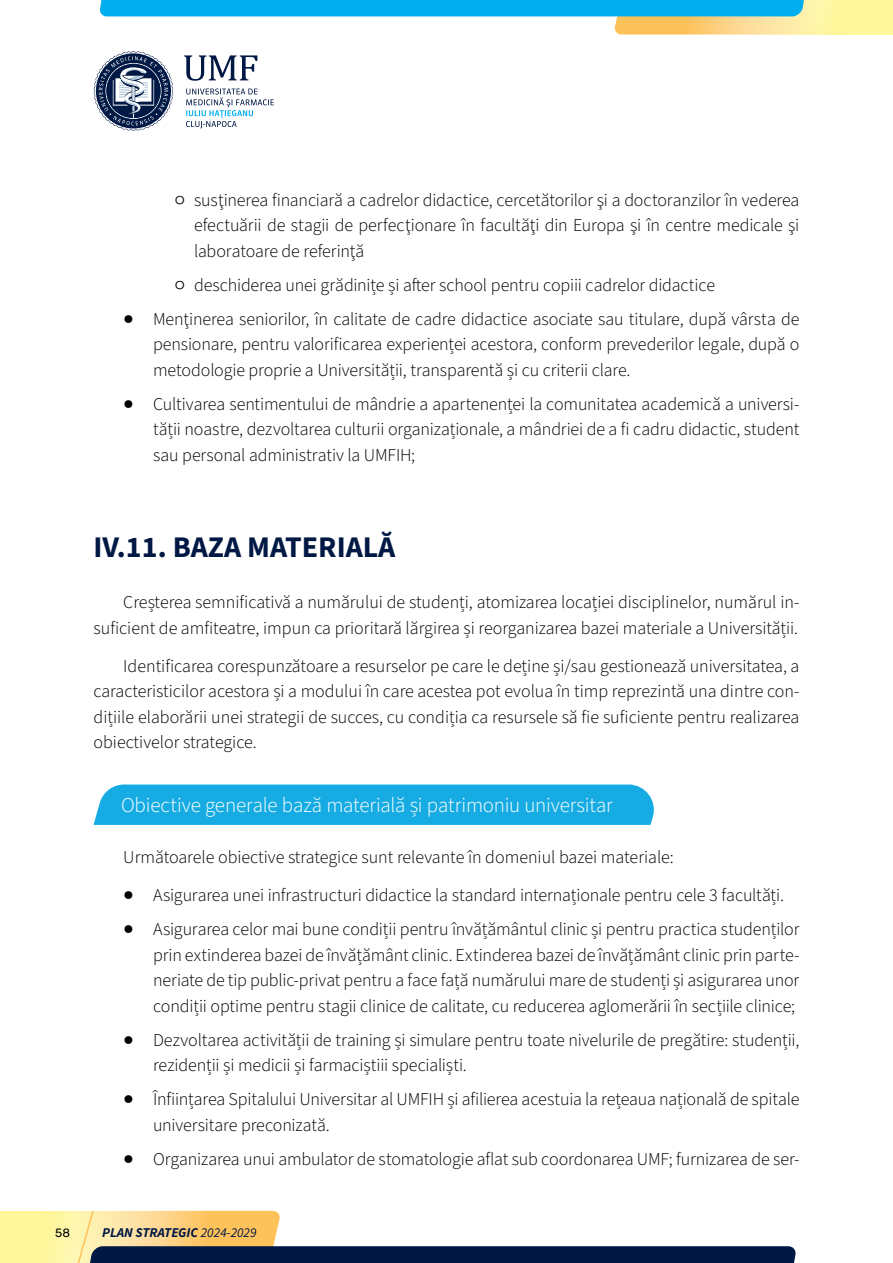
<style>
.page{position:relative;width:893px;height:1263px;background:#fff}
.page>*{position:absolute;margin:0;border:0;box-sizing:border-box;transform-origin:0 0}
.t1{font:700 30px "Source Sans 3";color:#001844}
.t2{font:300 21px "Source Sans 3";letter-spacing:-.01em;color:#fff}
.t3{font:300 18px/25.5px "Source Sans 3";letter-spacing:-.01em;color:#000;text-align:justify}
.t4{font:italic 700 13.5px "Source Sans 3";color:#001844}
.t5{font:12px "Rubik";color:#000}
.s1{font-weight:400}
</style>
<div class="page">
<div style="left:0;top:1211px;width:190px;height:52px;background:#fff799"></div>
<svg style="left:93px;top:51px;width:81px;height:80px"></svg>
<svg style="left:186px;top:88px;width:88px;height:40px"></svg>
<svg style="left:184px;top:55px;width:73px;height:26px"></svg>
<div style="left:703px;top:0;width:190px;height:35px;background:#fff799"></div>
<svg style="left:100px;top:0;width:731px;height:35px"></svg>
<svg style="left:51px;top:1210px;width:745px;height:53px"></svg>
<svg style="left:94px;top:784px;width:560px;height:41px;background:#1eaee3"></svg>
<p class="t3" style="left:194px;top:187px;width:607px;text-indent:-19px"><span class="s1">○</span> susţinerea financiară a cadrelor didactice, cercetătorilor şi a doctoranzilor în vederea efectuării de stagii de perfecţionare în facultăţi din Europa şi în centre medicale şi laboratoare de referinţă</p>
<p class="t3" style="left:175px;top:272px;width:542px"><span class="s1">○</span> deschiderea unei grădinițe și after school pentru copiii cadrelor didactice</p>
<p class="t3" style="left:153px;top:306px;width:648px;text-indent:-30px">● Menţinerea seniorilor, în calitate de cadre didactice asociate sau titulare, după vârsta de pensionare, pentru valorificarea experienței acestora, conform prevederilor legale, după o metodologie proprie a Universității, transparentă și cu criterii clare.</p>
<p class="t3" style="left:153px;top:391px;width:648px;text-indent:-30px">● Cultivarea sentimentului de mândrie a apartenenței la comunitatea academică a universi&shy;tății noastre, dezvoltarea culturii organizaționale, a mândriei de a fi cadru didactic, student sau personal administrativ la UMFIH;</p>
<h1 class="t1" style="left:94px;top:527px;width:303px">IV.11. BAZA MATERIALĂ</h1>
<p class="t3" style="left:94px;top:589px;width:707px;text-align:right">Creșterea semnificativă a numărului de studenți, atomizarea locației disciplinelor, numărul in&shy;suficient de amfiteatre, impun ca prioritară lărgirea și reorganizarea bazei materiale a Universității.</p>
<p class="t3" style="left:94px;top:653px;width:707px;text-indent:30px">Identificarea corespunzătoare a resurselor pe care le deține și/sau gestionează universitatea, a caracteristicilor acestora și a modului în care acestea pot evolua în timp reprezintă una dintre con&shy;dițiile elaborării unei strategii de succes, cu condiția ca resursele să fie suficiente pentru realizarea obiectivelor strategice.</p>
<p class="t2" style="left:121px;top:793px;width:493px">Obiective generale bază materială și patrimoniu universitar</p>
<p class="t3" style="left:123px;top:844px;width:552px">Următoarele obiective strategice sunt relevante în domeniul bazei materiale:</p>
<p class="t3" style="left:123px;top:883px;width:662px">● Asigurarea unei infrastructuri didactice la standard internaționale pentru cele 3 facultăți.</p>
<p class="t3" style="left:153px;top:917px;width:648px;text-indent:-30px">● Asigurarea celor mai bune condiții pentru învăță mântul clinic și pentru practica studenților prin extinderea bazei de învăță mânt clinic. Extinderea bazei de învățământ clinic prin parte&shy;neriate de tip public-privat pentru a face față numărului mare de studenți și asigurarea unor condiții optime pentru stagii clinice de calitate, cu reducerea aglomerării în secțiile clinice;</p>
<p class="t3" style="left:153px;top:1027px;width:648px;text-indent:-30px">● Dezvoltarea activității de training și simulare pentru toate nivelurile de pregătire: studenții, rezidenții și medicii și farmaciștiii specialiști.</p>
<p class="t3" style="left:153px;top:1087px;width:648px;text-indent:-30px">● Înființarea Spitalului Universitar al UMFIH și afilierea acestuia la rețeaua națională de spitale universitare preconizată.</p>
<p class="t3" style="left:123px;top:1146px;width:678px">● Organizarea unui ambulator de stomatologie aflat sub coordonarea UMF; furnizarea de ser-</p>
<p class="t5" style="left:55px;top:1224px;width:16px">58</p>
<p class="t4" style="left:102px;top:1224px;width:156px">PLAN STRATEGIC <span class="s1">2024-2029</span></p>
</div>
